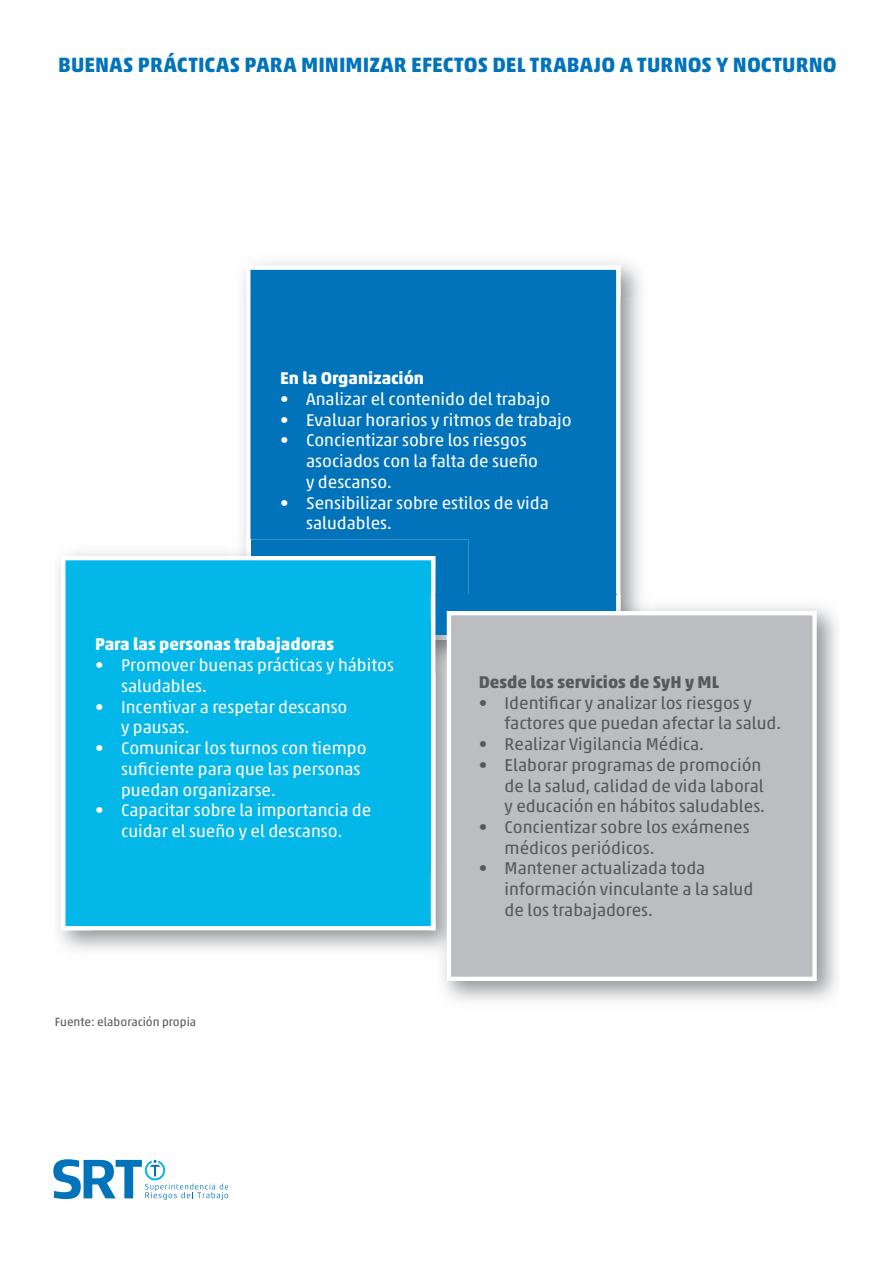
<style>
.page{position:relative;width:893px;height:1263px;background:#fff}
.page>*{position:absolute;margin:0;border:0;box-sizing:border-box;transform-origin:0 0}
.t1{font:700 21px "Akko Pro";letter-spacing:.005em;color:#0173bb}
.t2{font:17.25px/20.7px "Akko Pro";color:#fff}
.t3{font:17.25px/20.7px "Akko Pro";color:#57585a}
.t4{font:700 17.25px "Akko Pro";color:#fff}
.t5{font:700 17.25px "Akko Pro";color:#57585a}
.t6{font:12px "Akko Pro";color:#57585a}
</style>
<div class="page">
<svg style="left:53px;top:1159px;width:175px;height:41px"></svg>
<img style="left:243px;top:262px;width:398px;height:36px">
<img style="left:620px;top:298px;width:21px;height:297px">
<div style="left:246px;top:265px;width:374px;height:330px;background:#0173bb"></div>
<div style="left:250px;top:539px;width:218px;height:56px;background:#0173bb"></div>
<img style="left:246px;top:539px;width:4px;height:17px">
<div style="left:65px;top:556px;width:370px;height:370px;background:#03b7e9"></div>
<div style="left:79px;top:621px;width:351px;height:252px;background:#03b7e9"></div>
<img style="left:435px;top:595px;width:218px;height:78px">
<img style="left:435px;top:595px;width:33px;height:40px">
<div style="left:468px;top:595px;width:152px;height:16px;background:#0173bb"></div>
<img style="left:430px;top:673px;width:17px;height:290px">
<img style="left:430px;top:595px;width:5px;height:335px">
<div style="left:447px;top:611px;width:370px;height:370px;background:#bcbdc0"></div>
<p class="t1" style="left:58px;top:52px;width:780px">BUENAS PRÁCTICAS PARA MINIMIZAR EFECTOS DEL TRABAJO A TURNOS Y NOCTURNO</p>
<p class="t4" style="left:280px;top:368px;width:145px">En la Organización</p>
<p class="t2" style="left:280px;top:388px;width:272px">• Analizar el contenido del trabajo</p>
<p class="t2" style="left:280px;top:409px;width:293px">• Evaluar horarios y ritmos de trabajo</p>
<p class="t2" style="left:306px;top:430px;width:233px;text-indent:-26px">• Concientizar sobre los riesgos asociados con la falta de sueño y descanso.</p>
<p class="t2" style="left:306px;top:492px;width:244px;text-indent:-26px">• Sensibilizar sobre estilos de vida saludables.</p>
<p class="t4" style="left:95px;top:634px;width:240px">Para las personas trabajadoras</p>
<p class="t2" style="left:121px;top:655px;width:274px;text-indent:-26px">• Promover buenas prácticas y hábitos saludables.</p>
<p class="t2" style="left:121px;top:696px;width:228px;text-indent:-26px">• Incentivar a respetar descanso y pausas.</p>
<p class="t2" style="left:121px;top:738px;width:247px;text-indent:-26px">• Comunicar los turnos con tiempo suficiente para que las personas puedan organizarse.</p>
<p class="t2" style="left:95px;top:800px;width:278px;text-align:center">• Capacitar sobre la importancia de cuidar el sueño y el descanso.</p>
<p class="t6" style="left:55px;top:1015px;width:143px">Fuente: elaboración propia</p>
<p class="t5" style="left:479px;top:671px;width:242px">Desde los servicios de SyH y ML</p>
<p class="t3" style="left:505px;top:692px;width:278px;text-indent:-26px">• Identificar y analizar los riesgos y factores que puedan afectar la salud.</p>
<p class="t3" style="left:479px;top:733px;width:227px">• Realizar Vigilancia Médica.</p>
<p class="t3" style="left:505px;top:754px;width:262px;text-indent:-26px">• Elaborar programas de promoción de la salud, calidad de vida laboral y educación en hábitos saludables.</p>
<p class="t3" style="left:505px;top:816px;width:247px;text-indent:-26px">• Concientizar sobre los exámenes médicos periódicos.</p>
<p class="t3" style="left:505px;top:858px;width:250px;text-indent:-26px">• Mantener actualizada toda información vinculante a la salud de los trabajadores.</p>
</div>
